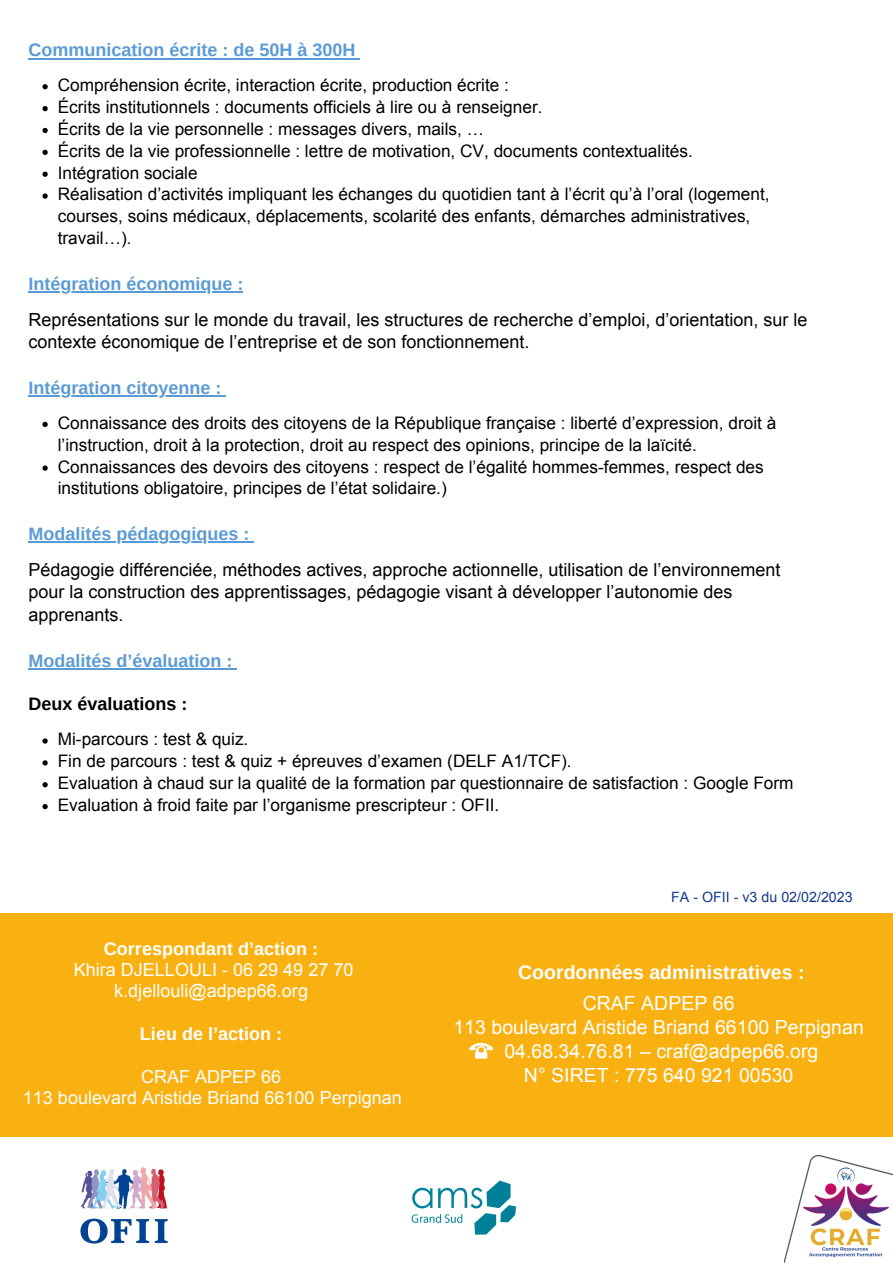
<style>
.page{position:relative;width:893px;height:1264px;background:#fff}
.page>*{position:absolute;margin:0;border:0;box-sizing:border-box;transform-origin:0 0}
.t1{font:19.5px/24px "Arial";color:#fff;text-align:center}
.t2{font:700 19.5px "Arimo";color:#fff}
.t3{font:18px/22.8px "Arial";color:#000}
.t4{font:700 18px "Arimo";color:#5b9bd5}
.t5{font:18px/21.3px "Arial";color:#fff;text-align:center}
.t6{font:700 18px "Arimo";color:#fff}
.t7{font:700 18px "Arimo";color:#000}
.t8{font:17.25px/21.9px "Arial";color:#000}
.t9{font:14.25px "Arial";color:#113a8b}
</style>
<div class="page">
<div style="left:0;top:912px;width:892px;height:224px;background:#f9b111"></div>
<svg style="left:42px;top:84px;width:6px;height:5px"></svg>
<svg style="left:42px;top:106px;width:6px;height:5px"></svg>
<svg style="left:42px;top:128px;width:6px;height:5px"></svg>
<svg style="left:42px;top:150px;width:6px;height:5px"></svg>
<svg style="left:42px;top:172px;width:6px;height:5px"></svg>
<svg style="left:42px;top:193px;width:6px;height:6px"></svg>
<svg style="left:42px;top:422px;width:6px;height:5px"></svg>
<svg style="left:42px;top:465px;width:6px;height:6px"></svg>
<svg style="left:42px;top:738px;width:6px;height:5px"></svg>
<svg style="left:42px;top:760px;width:6px;height:5px"></svg>
<svg style="left:42px;top:782px;width:6px;height:5px"></svg>
<svg style="left:42px;top:804px;width:6px;height:5px"></svg>
<hr style="left:28px;top:58px;width:327px;height:2px;background:#5b9bd5">
<hr style="left:28px;top:291px;width:215px;height:2px;background:#5b9bd5">
<hr style="left:28px;top:395px;width:193px;height:2px;background:#5b9bd5">
<hr style="left:28px;top:541px;width:221px;height:2px;background:#5b9bd5">
<hr style="left:28px;top:668px;width:204px;height:2px;background:#5b9bd5">
<svg style="left:469px;top:1042px;width:24px;height:16px"></svg>
<img style="left:411px;top:1180px;width:106px;height:55px">
<img style="left:81px;top:1167px;width:86px;height:76px">
<img style="left:784px;top:1154px;width:108px;height:107px">
<p class="t4" style="left:28px;top:40px;width:328px">Communication écrite : de 50H à 300H</p>
<p class="t8" style="left:58px;top:74px;width:713px">Compréhension écrite, interaction écrite, production écrite :<br>Écrits institutionnels : documents officiels à lire ou à renseigner.<br>Écrits de la vie personnelle : messages divers, mails, …<br>Écrits de la vie professionnelle : lettre de motivation, CV, documents contextualités.<br>Intégration sociale<br>Réalisation d’activités impliquant les échanges du quotidien tant à l’écrit qu’à l’oral (logement, courses, soins médicaux, déplacements, scolarité des enfants, démarches administratives, travail…).</p>
<p class="t4" style="left:28px;top:273px;width:216px">Intégration économique :</p>
<p class="t3" style="left:28px;top:308px;width:780px">Représentations sur le monde du travail, les structures de recherche d’emploi, d’orientation, sur le contexte économique de l’entreprise et de son fonctionnement.</p>
<p class="t4" style="left:28px;top:377px;width:194px">Intégration citoyenne :</p>
<p class="t8" style="left:58px;top:412px;width:720px">Connaissance des droits des citoyens de la République française : liberté d’expression, droit à l’instruction, droit à la protection, droit au respect des opinions, principe de la laïcité.<br>Connaissances des devoirs des citoyens : respect de l’égalité hommes-femmes, respect des institutions obligatoire, principes de l’état solidaire.)</p>
<p class="t4" style="left:28px;top:523px;width:222px">Modalités pédagogiques :</p>
<p class="t3" style="left:28px;top:558px;width:753px">Pédagogie différenciée, méthodes actives, approche actionnelle, utilisation de l’environnement pour la construction des apprentissages, pédagogie visant à développer l’autonomie des apprenants.</p>
<p class="t4" style="left:28px;top:650px;width:205px">Modalités d’évaluation :</p>
<p class="t7" style="left:28px;top:694px;width:160px">Deux évaluations :</p>
<p class="t8" style="left:58px;top:728px;width:737px">Mi-parcours : test &amp; quiz.<br>Fin de parcours : test &amp; quiz + épreuves d’examen (DELF A1/TCF).<br>Evaluation à chaud sur la qualité de la formation par questionnaire de satisfaction : Google Form Evaluation à froid faite par l’organisme prescripteur : OFII.</p>
<p class="t6" style="left:104px;top:938px;width:216px">Correspondant d’action :</p>
<p class="t5" style="left:74px;top:959px;width:281px">Khira DJELLOULI - 06 29 49 27 70 k.djellouli@adpep66.org</p>
<p class="t6" style="left:140px;top:1023px;width:144px">Lieu de l’action :</p>
<p class="t5" style="left:23px;top:1065px;width:380px">CRAF ADPEP 66<br>113 boulevard Aristide Briand 66100 Perpignan</p>
<p class="t9" style="left:671px;top:889px;width:183px">FA - OFII - v3 du 02/02/2023</p>
<p class="t2" style="left:518px;top:961px;width:288px">Coordonnées administratives :</p>
<p class="t1" style="left:453px;top:990px;width:412px">CRAF ADPEP 66<br>113 boulevard Aristide Briand 66100 Perpignan<br>04.68.34.76.81 – craf@adpep66.org<br>N° SIRET : 775 640 921 00530</p>
</div>
